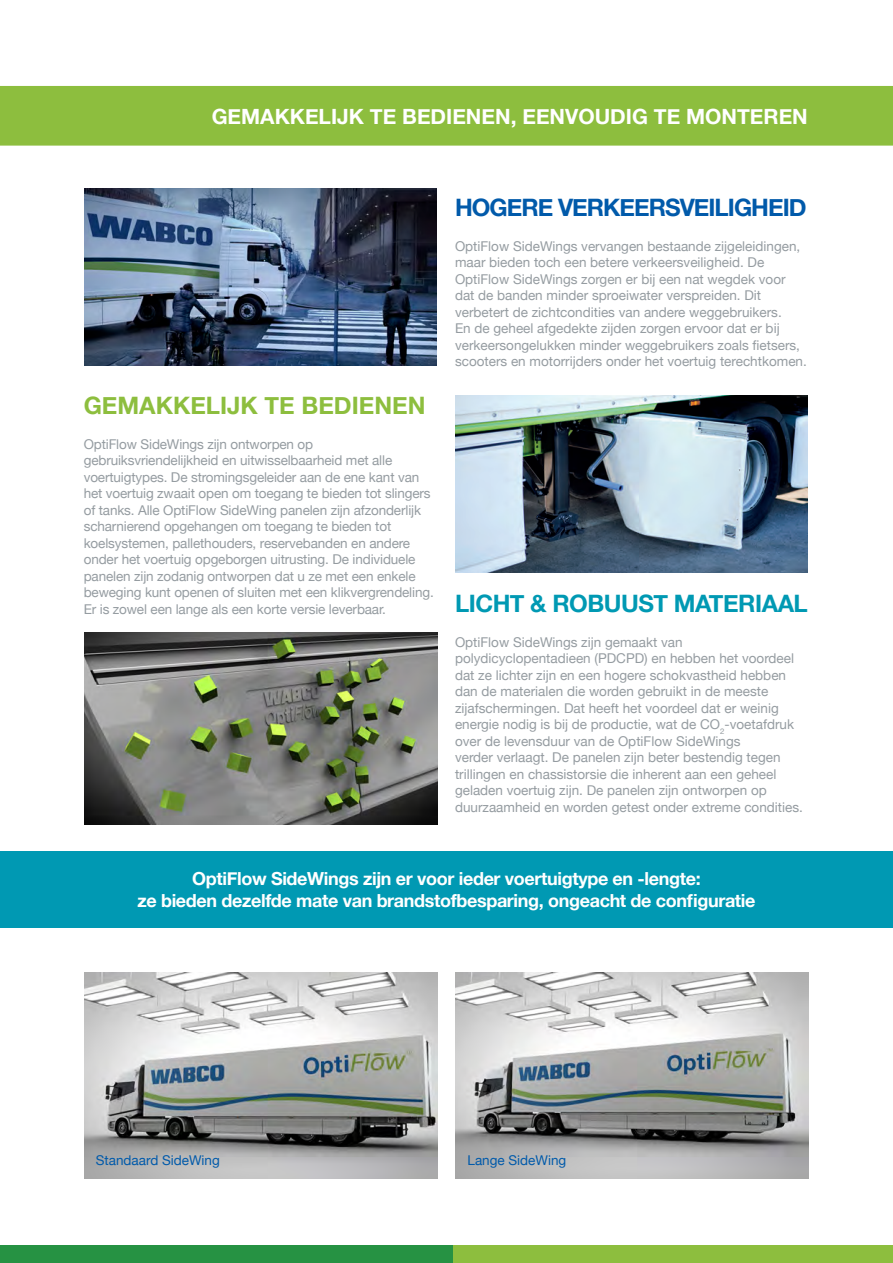
<style>
.page{position:relative;width:893px;height:1263px;background:#fff}
.page>*{position:absolute;margin:0;border:0;box-sizing:border-box;transform-origin:0 0}
.t1{font:700 24px "Helvetica Neue";letter-spacing:-.04em;color:#015aaa}
.t2{font:700 24px "Helvetica Neue";letter-spacing:-.02em;color:#0099b3}
.t3{font:700 24px "Helvetica Neue";color:#8dbe3e}
.t4{font:700 21px "Helvetica Neue";color:#fff}
.t5{font:700 18px/21.6px "Helvetica Neue";letter-spacing:-.02em;color:#fff;text-align:center}
.t6{font:13.5px/16.5px "Helvetica Neue";color:#959ca1}
.t7{font:13.5px "Helvetica Neue";color:#015aaa}
</style>
<div class="page">
<div style="left:0;top:851px;width:893px;height:77px;background:#0099b3"></div>
<img style="left:85px;top:632px;width:352px;height:192px">
<div style="left:0;top:86px;width:893px;height:60px;background:#8dbe3e"></div>
<div style="left:0;top:1245px;width:453px;height:18px;background:#269243"></div>
<div style="left:453px;top:1245px;width:440px;height:18px;background:#8dbe3e"></div>
<img style="left:455px;top:973px;width:353px;height:205px">
<img style="left:85px;top:973px;width:352px;height:205px">
<img style="left:84px;top:188px;width:353px;height:177px">
<img style="left:455px;top:395px;width:353px;height:177px">
<h2 class="t4" style="left:212px;top:98px;width:598px">GEMAKKELIJK TE BEDIENEN, EENVOUDIG TE MONTEREN</h2>
<h1 class="t3" style="left:84px;top:384px;width:343px">GEMAKKELIJK TE BEDIENEN</h1>
<p class="t6" style="left:84px;top:434px;width:352px">OptiFlow SideWings zijn ontworpen op gebruiksvriendelijkheid en uitwisselbaarheid met alle voertuigtypes. De stromingsgeleider aan de ene kant van het voertuig zwaait open om toegang te bieden tot slingers of tanks. Alle OptiFlow SideWing panelen zijn afzonderlijk scharnierend opgehangen om toegang te bieden tot koelsystemen, pallethouders, reservebanden en andere onder het voertuig opgeborgen uitrusting. De individuele panelen zijn zodanig ontworpen dat u ze met een enkele beweging kunt openen of sluiten met een klikvergrendeling.<br>Er is zowel een lange als een korte versie leverbaar.</p>
<h1 class="t1" style="left:455px;top:186px;width:353px">HOGERE VERKEERSVEILIGHEID</h1>
<p class="t6" style="left:455px;top:236px;width:353px">OptiFlow SideWings vervangen bestaande zijgeleidingen, maar bieden toch een betere verkeersveiligheid. De OptiFlow SideWings zorgen er bij een nat wegdek voor dat de banden minder sproeiwater verspreiden. Dit verbetert de zichtcondities van andere weggebruikers.<br>En de geheel afgedekte zijden zorgen ervoor dat er bij verkeersongelukken minder weggebruikers zoals fietsers, scooters en motorrijders onder het voertuig terechtkomen.</p>
<h1 class="t2" style="left:455px;top:582px;width:354px">LICHT &amp; ROBUUST MATERIAAL</h1>
<p class="t6" style="left:455px;top:632px;width:349px">OptiFlow SideWings zijn gemaakt van polydicyclopentadieen (PDCPD) en hebben het voordeel dat ze lichter zijn en een hogere schokvastheid hebben dan de materialen die worden gebruikt in de meeste zijafschermingen. Dat heeft het voordeel dat er weinig energie nodig is bij de productie, wat de CO<sub>2</sub>-voetafdruk over de levensduur van de OptiFlow SideWings<br>verder verlaagt. De panelen zijn beter bestendig tegen trillingen en chassistorsie die inherent aan een geheel geladen voertuig zijn. De panelen zijn ontworpen op duurzaamheid en worden getest onder extreme condities.</p>
<h3 class="t5" style="left:137px;top:867px;width:620px">OptiFlow SideWings zijn er voor ieder voertuigtype en -lengte:<br>ze bieden dezelfde mate van brandstofbesparing, ongeacht de configuratie</h3>
<p class="t7" style="left:96px;top:1149px;width:126px">Standaard SideWing</p>
<p class="t7" style="left:467px;top:1149px;width:100px">Lange SideWing</p>
</div>
